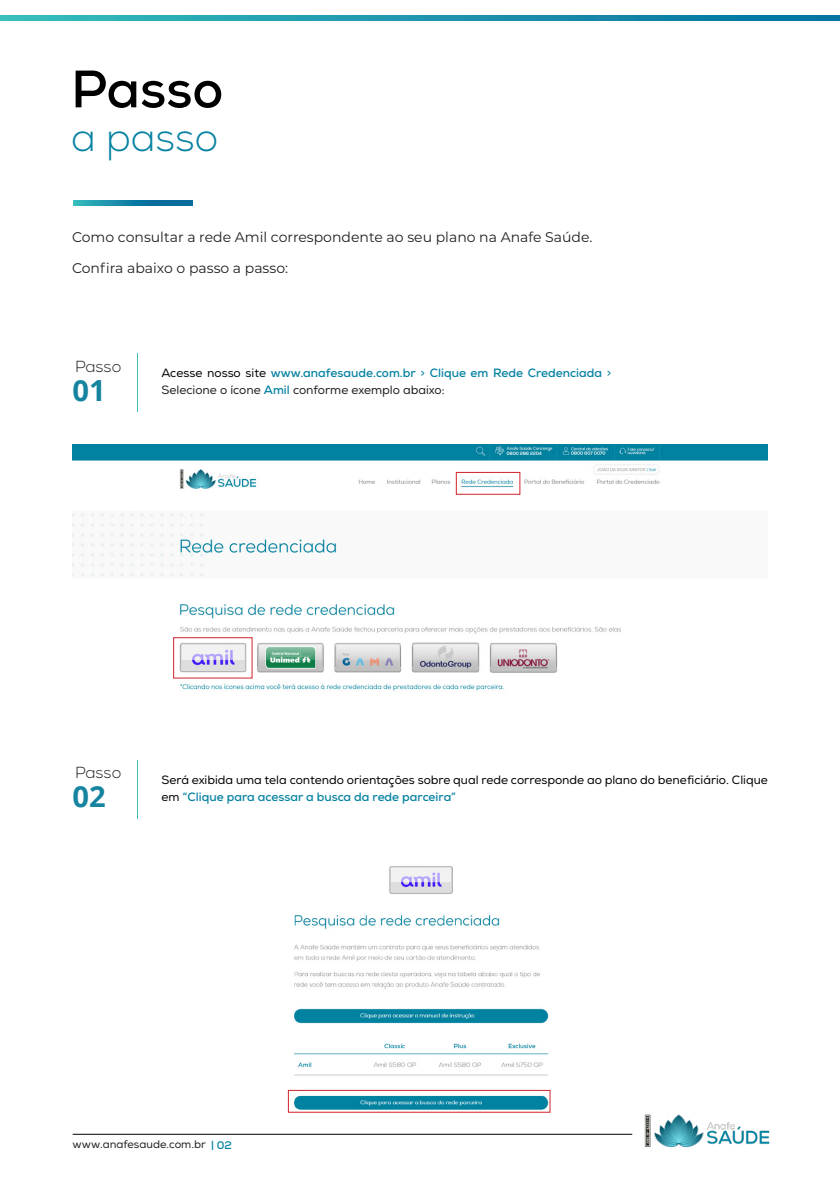
<style>
.page{position:relative;width:840px;height:1191px;background:#fff}
.page>*{position:absolute;margin:0;border:0;box-sizing:border-box;transform-origin:0 0}
.t1{font:700 52.4px "Nexa";color:#000001}
.t2{font:300 39px "Nexa";color:#0782a2}
.t3{font:700 29px "Open Sans";color:#1684a0}
.t4{font:300 16px "Nexa";color:#231f20}
.t5{font:14px "Montserrat";color:#231f20}
.t6{font:700 12px "Nexa";color:#0782a2}
.t7{font:12px "Nexa";color:#000}
.t8{font:12px "Nexa";color:#231f20}
.t9{font:11px "Nexa";color:#231f20}
.t10{font:700 11px "Nexa";color:#0782a2}
.s1{font-weight:400;color:#000}
.s2{font-weight:400}
.s3{font-weight:700;color:#0782a2}
</style>
<div class="page">
<hr style="left:73px;top:1134px;width:559px;height:1px;background:#000">
<img style="left:644px;top:1114px;width:124px;height:33px">
<hr style="left:137px;top:353px;width:1px;height:59px;background:#3ebfbc">
<svg style="left:73px;top:200px;width:120px;height:6px"></svg>
<hr style="left:137px;top:760px;width:1px;height:59px;background:#3ebfbc">
<svg style="left:0;top:16px;width:839px;height:5px;background:#1d96ae"></svg>
<img style="left:72px;top:444px;width:695px;height:247px">
<div style="left:455px;top:472px;width:65px;height:23px;border:1px solid #d1232a"></div>
<div style="left:173px;top:637px;width:79px;height:41px;border:1px solid #d1232a"></div>
<img style="left:287px;top:866px;width:264px;height:247px">
<div style="left:288px;top:1089px;width:262px;height:23px;border:1px solid #d1232a"></div>
<p class="t1" style="left:71px;top:56px;width:154px">Passo</p>
<p class="t2" style="left:71px;top:115px;width:148px">a passo</p>
<p class="t5" style="left:72px;top:227px;width:521px">Como consultar a rede Amil correspondente ao seu plano na Anafe Saúde.</p>
<p class="t5" style="left:72px;top:259px;width:217px">Confira abaixo o passo a passo:</p>
<p class="t4" style="left:75px;top:357px;width:48px">Passo</p>
<p class="t6" style="left:161px;top:365px;width:451px"><span class="s1">Acesse nosso site</span> www.anafesaude.com.br <span class="s2">&gt;</span> Clique em Rede Credenciada <span class="s2">&gt;</span></p>
<p class="t3" style="left:72px;top:369px;width:35px">01</p>
<p class="t8" style="left:161px;top:382px;width:285px">Selecione o ícone <span class="s3">Amil</span> conforme exemplo abaixo:</p>
<p class="t4" style="left:75px;top:763px;width:48px">Passo</p>
<p class="t7" style="left:161px;top:772px;width:607px">Será exibida uma tela contendo orientações sobre qual rede corresponde ao plano do beneficiário. Clique</p>
<p class="t3" style="left:72px;top:776px;width:35px">02</p>
<p class="t6" style="left:161px;top:789px;width:296px"><span class="s1">em</span> “Clique para acessar a busca da rede parceira”</p>
<p class="t9" style="left:73px;top:1137px;width:134px">www.anafesaude.com.br</p>
<p class="t10" style="left:211px;top:1137px;width:22px">| 02</p>
</div>
